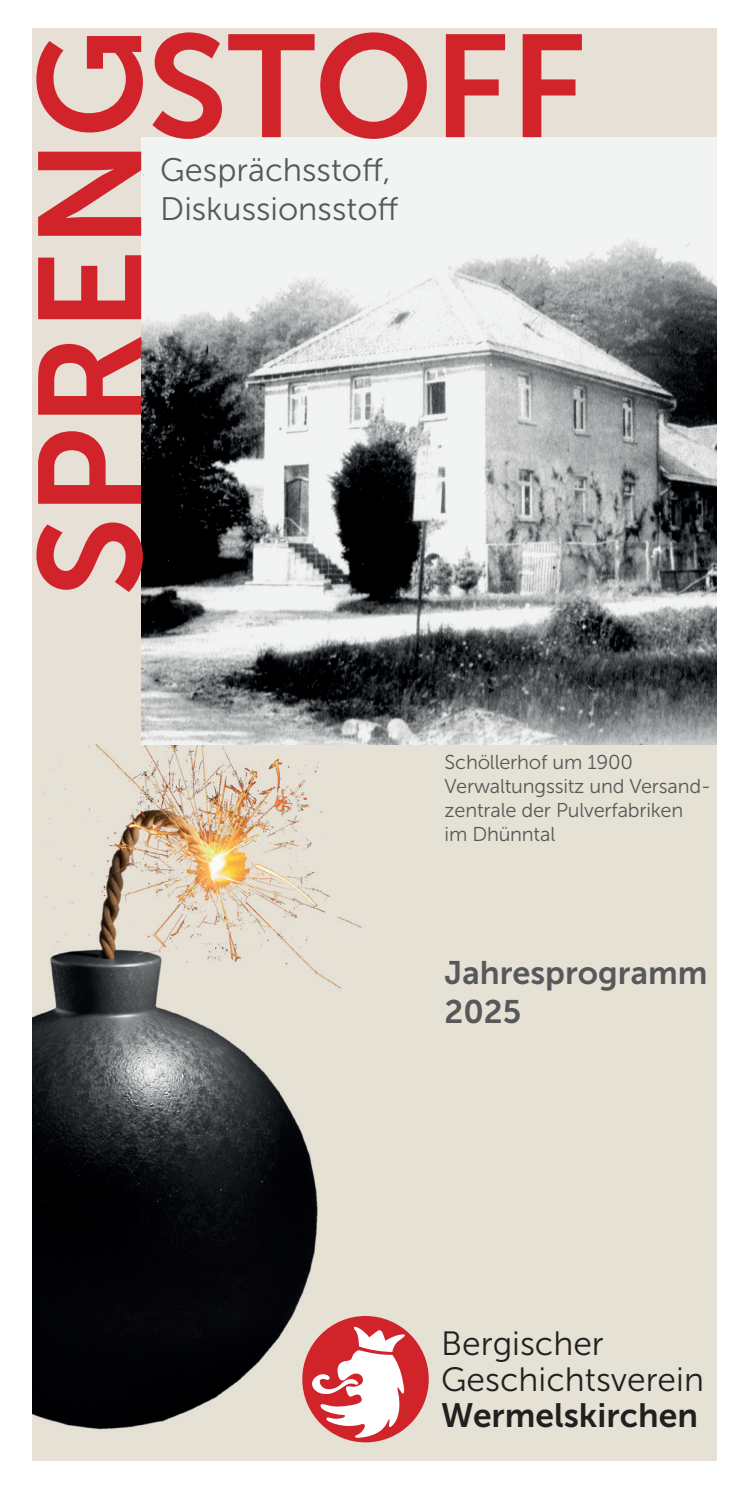
<style>
.page{position:relative;width:745px;height:1489px;background:#fff}
.page>*{position:absolute;margin:0;border:0;box-sizing:border-box;transform-origin:0 0}
.t1{font:145px "Museo Sans 700";color:#d1232a}
.t2{font:33.5px/36.5px "Museo Sans 300";color:#231f20}
.t3{font:33.5px "Museo Sans 700";color:#231f20}
.t4{font:32.5px/39px "Museo Sans 300";color:#57585a}
.t5{font:32.5px/39px "Museo Sans 700";color:#57585a}
.t6{font:20px/24px "Museo Sans 300";letter-spacing:-.01em;color:#57585a}
</style>
<div class="page">
<div style="left:32px;top:28px;width:684px;height:1432px;background:#e6e0d6"></div>
<img style="left:32px;top:744px;width:684px;height:699px">
<img style="left:142px;top:137px;width:574px;height:607px">
<div style="left:302px;top:1315px;width:126px;height:127px;background:#d1232a;border-radius:50%"></div>
<svg style="left:312px;top:1326px;width:93px;height:111px"></svg>
<h1 class="t1" style="left:10px;top:597px;width:570px;rotate:-90deg">SPRENG</h1>
<h1 class="t1" style="left:147px;top:6px;width:440px">STOFF</h1>
<h3 class="t4" style="left:160px;top:151px;width:239px">Gesprächsstoff,<br>Diskussionsstoff</h3>
<p class="t6" style="left:444px;top:750px;width:267px">Schöllerhof um 1900<br>Verwaltungssitz und Versand&shy;zentrale der Pulverfabriken im Dhünntal</p>
<h3 class="t5" style="left:444px;top:953px;width:264px">Jahresprogramm<br>2025</h3>
<h2 class="t2" style="left:441px;top:1324px;width:264px">Bergischer<br>Geschichtsverein</h2>
<h2 class="t3" style="left:441px;top:1397px;width:258px">Wermelskirchen</h2>
</div>
